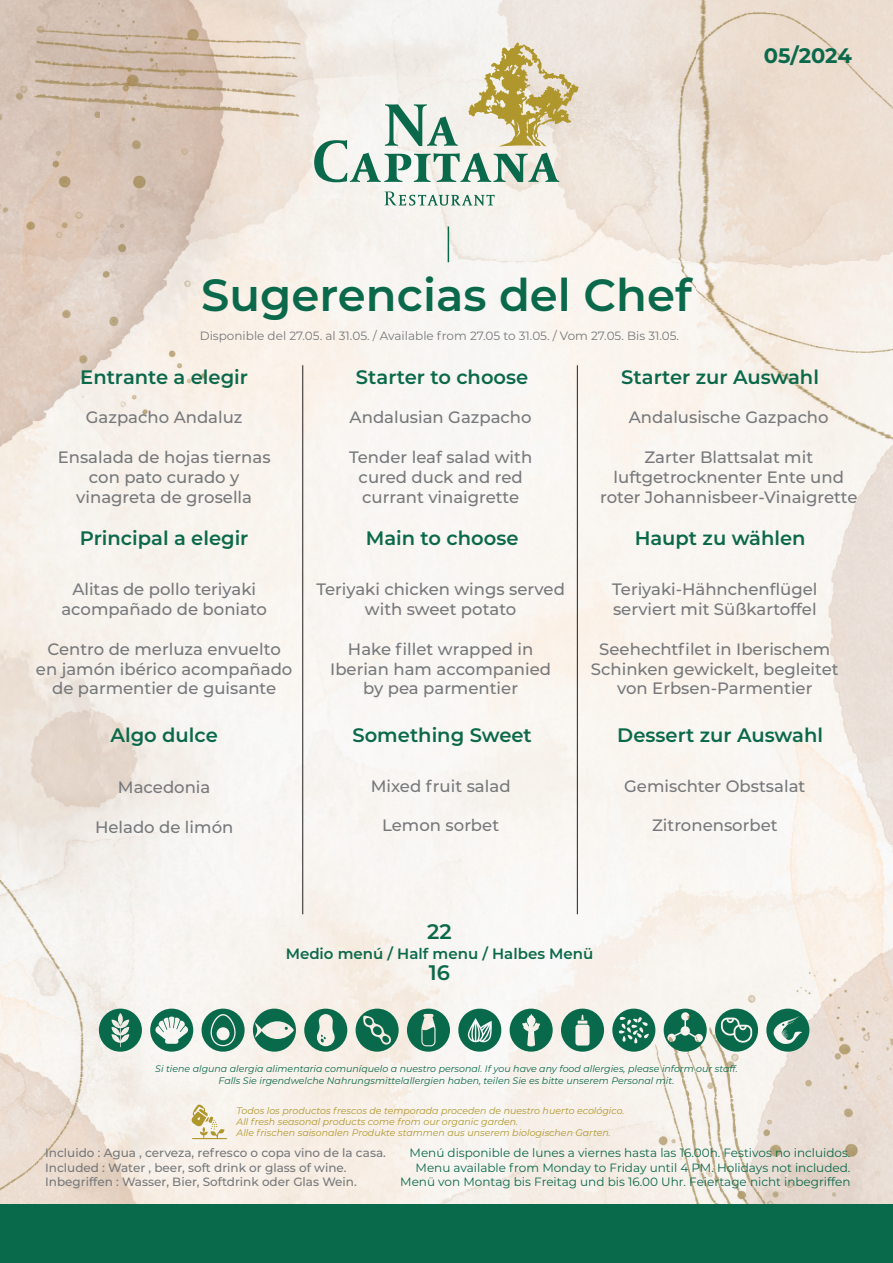
<style>
.page{position:relative;width:893px;height:1263px;background:#fff}
.page>*{position:absolute;margin:0;border:0;box-sizing:border-box;transform-origin:0 0}
.t1{font:600 45px "Montserrat";color:#0b694b}
.t2{font:700 21px "Montserrat";letter-spacing:-.005em;color:#0b694b}
.t3{font:600 21px "Montserrat";color:#0b694b}
.t4{font:600 19.5px "Montserrat";color:#0b694b}
.t5{font:500 16.5px/19.8px "Montserrat";color:#76787b;text-align:center}
.t6{font:600 15px "Montserrat";color:#0b694b}
.t7{font:12px "Montserrat";color:#0b694b}
.t8{font:500 12px "Montserrat";color:#76787b}
.t9{font:12px "Montserrat";color:#76787b}
.t10{font:italic 9.45px/11.4px "Montserrat";color:#0b694b;text-align:center}
.t11{font:italic 9.45px "Montserrat";color:#af972d}
</style>
<div class="page">
<img style="left:1px;top:0;width:892px;height:1204px">
<div style="left:0;top:1204px;width:893px;height:59px;background:#086a4b"></div>
<svg style="left:384px;top:191px;width:111px;height:15px"></svg>
<svg style="left:314px;top:42px;width:265px;height:140px"></svg>
<hr style="left:448px;top:226px;width:1px;height:36px;background:#0b694b">
<hr style="left:302px;top:365px;width:1px;height:549px;background:#231f20">
<hr style="left:577px;top:365px;width:1px;height:549px;background:#231f20">
<svg style="left:191px;top:1104px;width:36px;height:35px"></svg>
<svg style="left:664px;top:1008px;width:43px;height:44px;background:#5e9a84"></svg>
<svg style="left:253px;top:1008px;width:43px;height:44px;background:#77a793"></svg>
<svg style="left:150px;top:1008px;width:43px;height:44px"></svg>
<svg style="left:356px;top:1008px;width:43px;height:44px;background:#56957d"></svg>
<svg style="left:407px;top:1008px;width:43px;height:44px;background:#5a9781"></svg>
<svg style="left:561px;top:1008px;width:43px;height:44px;background:#68a08b"></svg>
<svg style="left:304px;top:1008px;width:43px;height:44px;background:#75a691"></svg>
<svg style="left:766px;top:1008px;width:43px;height:44px"></svg>
<svg style="left:99px;top:1008px;width:43px;height:44px;background:#639d88"></svg>
<svg style="left:202px;top:1008px;width:43px;height:44px;background:#5e9b86"></svg>
<svg style="left:510px;top:1008px;width:43px;height:44px;background:#619c87"></svg>
<svg style="left:612px;top:1008px;width:43px;height:44px;background:#5a9982"></svg>
<svg style="left:456px;top:1006px;width:47px;height:48px"></svg>
<svg style="left:713px;top:1006px;width:47px;height:48px"></svg>
<p class="t2" style="left:764px;top:40px;width:90px">05/2024</p>
<p class="t1" style="left:201px;top:264px;width:492px">Sugerencias del Chef</p>
<p class="t9" style="left:200px;top:327px;width:481px">Disponible del 27.05. al 31.05. / Available from 27.05 to 31.05. / Vom 27.05. Bis 31.05.</p>
<p class="t4" style="left:80px;top:363px;width:169px">Entrante a elegir</p>
<p class="t4" style="left:356px;top:363px;width:174px">Starter to choose</p>
<p class="t4" style="left:621px;top:363px;width:199px">Starter zur Auswahl</p>
<p class="t5" style="left:86px;top:407px;width:158px">Gazpacho Andaluz</p>
<p class="t5" style="left:58px;top:447px;width:214px">Ensalada de hojas tiernas</p>
<p class="t5" style="left:89px;top:466px;width:152px">con pato curado y</p>
<p class="t5" style="left:76px;top:486px;width:177px">vinagreta de grosella</p>
<p class="t5" style="left:350px;top:407px;width:184px">Andalusian Gazpacho</p>
<p class="t5" style="left:349px;top:447px;width:185px">Tender leaf salad with</p>
<p class="t5" style="left:359px;top:466px;width:166px">cured duck and red</p>
<p class="t5" style="left:362px;top:486px;width:159px">currant vinaigrette</p>
<p class="t5" style="left:629px;top:407px;width:201px">Andalusische Gazpacho</p>
<p class="t5" style="left:600px;top:447px;width:259px">Zarter Blattsalat mit luftgetrocknenter Ente und roter Johannisbeer-Vinaigrette</p>
<p class="t4" style="left:80px;top:525px;width:170px">Principal a elegir</p>
<p class="t4" style="left:366px;top:525px;width:154px">Main to choose</p>
<p class="t4" style="left:635px;top:525px;width:172px">Haupt zu wählen</p>
<p class="t5" style="left:61px;top:579px;width:207px">Alitas de pollo teriyaki acompañado de boniato</p>
<p class="t5" style="left:36px;top:638px;width:258px">Centro de merluza envuelto en jamón ibérico acompañado de parmentier de guisante</p>
<p class="t5" style="left:316px;top:579px;width:250px">Teriyaki chicken wings served with sweet potato</p>
<p class="t5" style="left:348px;top:638px;width:187px">Hake fillet wrapped in</p>
<p class="t5" style="left:330px;top:658px;width:222px">Iberian ham accompanied</p>
<p class="t5" style="left:363px;top:678px;width:156px">by pea parmentier</p>
<p class="t5" style="left:612px;top:579px;width:207px;text-align:left">Teriyaki-Hähnchenflügel serviert mit Süßkartoffel</p>
<p class="t5" style="left:591px;top:638px;width:249px">Seehechtfilet in Iberischem<br>Schinken gewickelt, begleitet von Erbsen-Parmentier</p>
<p class="t4" style="left:111px;top:721px;width:109px">Algo dulce</p>
<p class="t4" style="left:352px;top:721px;width:181px">Something Sweet</p>
<p class="t4" style="left:617px;top:721px;width:207px">Dessert zur Auswahl</p>
<p class="t5" style="left:118px;top:777px;width:94px">Macedonia</p>
<p class="t5" style="left:95px;top:816px;width:140px">Helado de limón</p>
<p class="t5" style="left:371px;top:775px;width:141px">Mixed fruit salad</p>
<p class="t5" style="left:382px;top:815px;width:119px">Lemon sorbet</p>
<p class="t5" style="left:624px;top:775px;width:183px">Gemischter Obstsalat</p>
<p class="t5" style="left:652px;top:815px;width:127px">Zitronensorbet</p>
<p class="t3" style="left:427px;top:916px;width:26px">22</p>
<p class="t6" style="left:286px;top:943px;width:309px">Medio menú / Half menu / Halbes Menü</p>
<p class="t3" style="left:429px;top:957px;width:23px">16</p>
<p class="t10" style="left:155px;top:1063px;width:584px">Si tiene alguna alergia alimentaria comuníquelo a nuestro personal. If you have any food allergies, please inform our staff.<br>Falls Sie irgendwelche Nahrungsmittelallergien haben, teilen Sie es bitte unserem Personal mit.</p>
<p class="t11" style="left:237px;top:1104px;width:389px">Todos los productos frescos de temporada proceden de nuestro huerto ecológico.</p>
<p class="t11" style="left:237px;top:1115px;width:283px">All fresh seasonal products come from our organic garden.</p>
<p class="t11" style="left:237px;top:1126px;width:376px">Alle frischen saisonalen Produkte stammen aus unserem biologischen Garten.</p>
<p class="t8" style="left:45px;top:1144px;width:342px">Incluido : Agua , cerveza, refresco o copa vino de la casa.</p>
<p class="t8" style="left:45px;top:1159px;width:303px">Included : Water , beer, soft drink or glass of wine.</p>
<p class="t8" style="left:45px;top:1173px;width:313px">Inbegriffen : Wasser, Bier, Softdrink oder Glas Wein.</p>
<p class="t7" style="left:410px;top:1145px;width:442px">Menú disponible de lunes a viernes hasta las 16.00h. Festivos no incluidos.</p>
<p class="t7" style="left:416px;top:1159px;width:436px">Menu available from Monday to Friday until 4 PM. Holidays not included.</p>
<p class="t7" style="left:400px;top:1173px;width:452px">Menü von Montag bis Freitag und bis 16.00 Uhr. Feiertage nicht inbegriffen</p>
</div>
